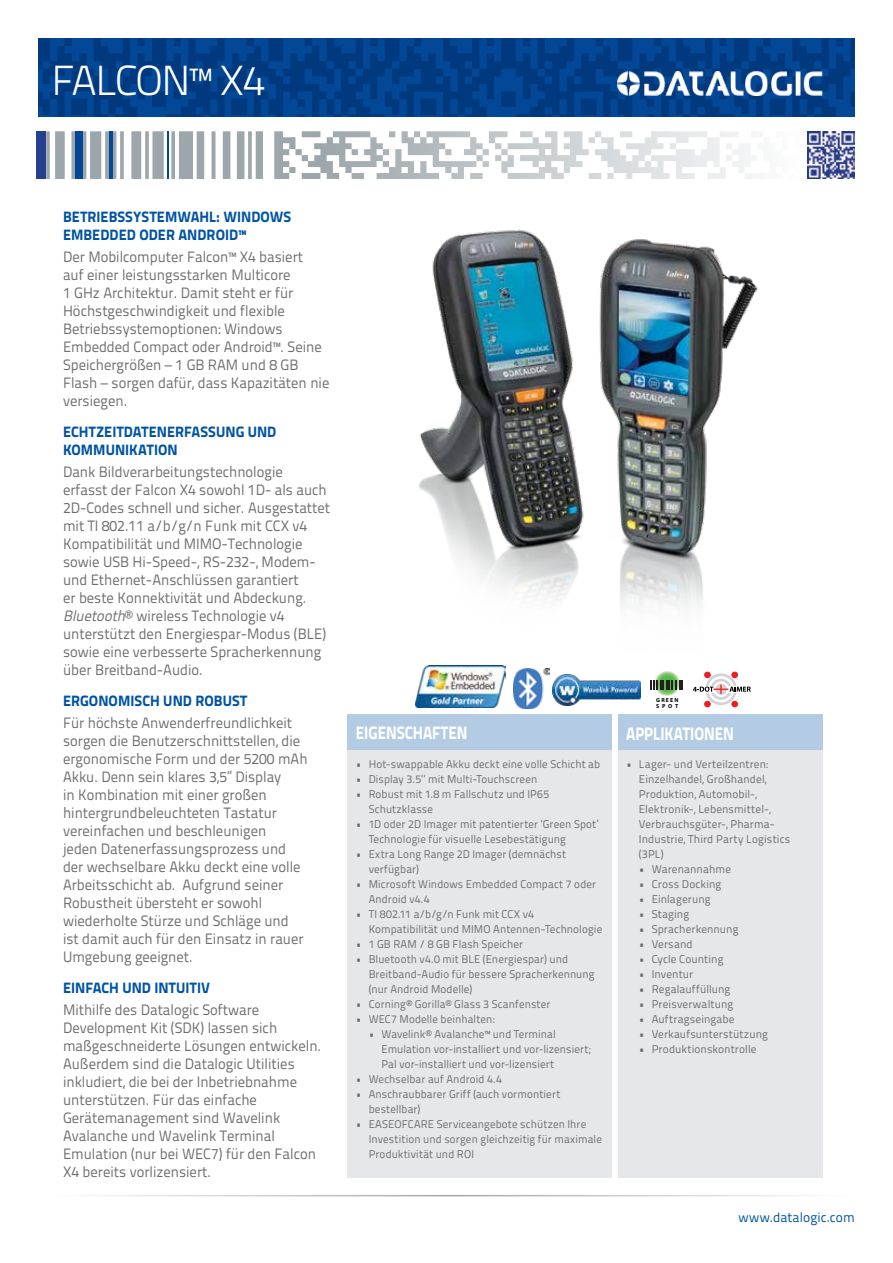
<style>
.page{position:relative;width:893px;height:1263px;background:#fff}
.page>*{position:absolute;margin:0;border:0;box-sizing:border-box;transform-origin:0 0}
.t1{font:300 42px "Titillium Text 22 L";letter-spacing:-.045em;color:#fff}
.t2{font:800 18px "Titillium Text 22 L";letter-spacing:-.005em;color:#fff;scale:.85 1}
.t3{font:15px/18px "Titillium Text 22 L";color:#6d6e71}
.t4{font:800 15px/18px "Titillium Text 22 L";letter-spacing:.005em;color:#0054a4}
.t5{font:13.5px "Titillium Text 22 L";letter-spacing:.005em;color:#0054a4}
.t6{font:11.25px/15px "Titillium Text 22 L";letter-spacing:.01em;color:#6d6e71}
.t7{font:700 5.85px/5.8px "Myriad Pro";letter-spacing:.2em;color:#000}
.s1{font-family:"Titillium Text L";font-style:italic}
</style>
<div class="page">
<svg style="left:38px;top:38px;width:817px;height:79px;background:#023f89"></svg>
<svg style="left:302px;top:131px;width:453px;height:48px"></svg>
<hr style="left:167px;top:131px;width:2px;height:48px;background:#034797">
<div style="left:75px;top:131px;width:7px;height:48px;background:#034797"></div>
<hr style="left:109px;top:131px;width:4px;height:48px;background:#034797">
<div style="left:37px;top:131px;width:9px;height:48px;background:#25408f"></div>
<hr style="left:45px;top:1195px;width:803px;height:1px;background:#9da3aa">
<div style="left:348px;top:714px;width:264px;height:36px;background:#b3cce4"></div>
<div style="left:618px;top:714px;width:204px;height:36px;background:#b3cce4"></div>
<div style="left:348px;top:750px;width:264px;height:428px;background:#e6e7e8"></div>
<div style="left:618px;top:750px;width:204px;height:428px;background:#e6e7e8"></div>
<img style="left:618px;top:72px;width:204px;height:23px">
<img style="left:807px;top:131px;width:48px;height:48px">
<img style="left:513px;top:669px;width:36px;height:39px">
<svg style="left:654px;top:670px;width:26px;height:26px"></svg>
<svg style="left:651px;top:680px;width:31px;height:9px"></svg>
<img style="left:552px;top:675px;width:88px;height:30px">
<svg style="left:693px;top:672px;width:58px;height:35px"></svg>
<img style="left:415px;top:666px;width:91px;height:42px">
<img style="left:419px;top:229px;width:340px;height:379px">
<h1 class="t1" style="left:51px;top:50px;width:215px">FALCON™ X4</h1>
<p class="t4" style="left:63px;top:207px;width:230px">BETRIEBSSYSTEMWAHL: WINDOWS<br>EMBEDDED ODER ANDROID™</p>
<p class="t3" style="left:63px;top:247px;width:268px">Der Mobilcomputer Falcon™ X4 basiert<br>auf einer leistungsstarken Multicore<br>1 GHz Architektur. Damit steht er für Höchstgeschwindigkeit und flexible Betriebssystemoptionen: Windows Embedded Compact oder Android™. Seine Speichergrößen – 1 GB RAM und 8 GB Flash – sorgen dafür, dass Kapazitäten nie versiegen.</p>
<p class="t4" style="left:63px;top:422px;width:215px">ECHTZEITDATENERFASSUNG UND<br>KOMMUNIKATION</p>
<p class="t3" style="left:63px;top:462px;width:269px">Dank Bildverarbeitungstechnologie erfasst der Falcon X4 sowohl 1D- als auch 2D-Codes schnell und sicher. Ausgestattet mit TI 802.11 a/b/g/n Funk mit CCX v4<br>Kompatibilität und MIMO-Technologie sowie USB Hi-Speed-, RS-232-, Modem&shy;und Ethernet-Anschlüssen garantiert<br>er beste Konnektivität und Abdeckung.<br><span class="s1">Bluetooth</span>® wireless Technologie v4 unterstützt den Energiespar-Modus (BLE) sowie eine verbesserte Spracherkennung über Breitband-Audio.</p>
<p class="t4" style="left:63px;top:691px;width:186px">ERGONOMISCH UND ROBUST</p>
<p class="t3" style="left:63px;top:713px;width:246px">Für höchste Anwenderfreundlichkeit sorgen die Benutzerschnittstellen, die ergonomische Form und der 5200 mAh Akku. Denn sein klares 3,5’’ Display<br>in Kombination mit einer großen hintergrundbeleuchteten Tastatur vereinfachen und beschleunigen<br>jeden Datenerfassungsprozess und der wechselbare Akku deckt eine volle Arbeitsschicht ab. Aufgrund seiner Robustheit übersteht er sowohl wiederholte Stürze und Schläge und ist damit auch für den Einsatz in rauer Umgebung geeignet.</p>
<p class="t4" style="left:63px;top:978px;width:149px">EINFACH UND INTUITIV</p>
<p class="t3" style="left:63px;top:1000px;width:260px">Mithilfe des Datalogic Software Development Kit (SDK) lassen sich maßgeschneiderte Lösungen entwickeln.<br>Außerdem sind die Datalogic Utilities inkludiert, die bei der Inbetriebnahme unterstützen. Für das einfache Gerätemanagement sind Wavelink Avalanche und Wavelink Terminal Emulation (nur bei WEC7) für den Falcon X4 bereits vorlizensiert.</p>
<p class="t7" style="left:656px;top:697px;width:24px">GREEN<br>SPOT</p>
<p class="t2" style="left:356px;top:719px;width:133px">EIGENSCHAFTEN</p>
<p class="t2" style="left:626px;top:719px;width:128px">APPLIKATIONEN</p>
<p class="t6" style="left:356px;top:756px;width:246px">• Hot-swappable Akku deckt eine volle Schicht ab</p>
<p class="t6" style="left:356px;top:771px;width:183px">• Display 3.5‘‘ mit Multi-Touchscreen</p>
<p class="t6" style="left:369px;top:786px;width:182px;text-indent:-13px">• Robust mit 1.8 m Fallschutz und IP65<br>Schutzklasse</p>
<p class="t6" style="left:369px;top:816px;width:231px;text-indent:-13px">• 1D oder 2D Imager mit patentierter ‘Green Spot’<br>Technologie für visuelle Lesebestätigung</p>
<p class="t6" style="left:369px;top:846px;width:199px;text-indent:-13px">• Extra Long Range 2D Imager (demnächst verfügbar)</p>
<p class="t6" style="left:369px;top:876px;width:229px;text-indent:-13px">• Microsoft Windows Embedded Compact 7 oder<br>Android v4.4</p>
<p class="t6" style="left:369px;top:906px;width:235px;text-indent:-13px">• TI 802.11 a/b/g/n Funk mit CCX v4<br>Kompatibilität und MIMO Antennen-Technologie</p>
<p class="t6" style="left:356px;top:936px;width:169px">• 1 GB RAM / 8 GB Flash Speicher</p>
<p class="t6" style="left:369px;top:951px;width:227px;text-indent:-13px">• Bluetooth v4.0 mit BLE (Energiespar) und<br>Breitband-Audio für bessere Spracherkennung (nur Android Modelle)</p>
<p class="t6" style="left:356px;top:996px;width:196px">• Corning® Gorilla® Glass 3 Scanfenster</p>
<p class="t6" style="left:356px;top:1011px;width:140px">• WEC7 Modelle beinhalten:</p>
<p class="t6" style="left:381px;top:1026px;width:211px;text-indent:-13px">• Wavelink® Avalanche™ und Terminal<br>Emulation vor-installiert und vor-lizensiert;<br>Pal vor-installiert und vor-lizensiert</p>
<p class="t6" style="left:356px;top:1071px;width:148px">• Wechselbar auf Android 4.4</p>
<p class="t6" style="left:369px;top:1086px;width:193px;text-indent:-13px">• Anschraubbarer Griff (auch vormontiert bestellbar)</p>
<p class="t6" style="left:369px;top:1116px;width:235px;text-indent:-13px">• EASEOFCARE Serviceangebote schützen Ihre<br>Investition und sorgen gleichzeitig für maximale<br>Produktivität und ROI</p>
<p class="t6" style="left:639px;top:756px;width:153px;text-indent:-13px">• Lager- und Verteilzentren:<br>Einzelhandel, Großhandel,<br>Produktion, Automobil-,<br>Elektronik-, Lebensmittel-,<br>Verbrauchsgüter-, Pharma-<br>Industrie, Third Party Logistics (3PL)</p>
<p class="t6" style="left:639px;top:861px;width:94px">• Warenannahme</p>
<p class="t6" style="left:639px;top:876px;width:84px">• Cross Docking</p>
<p class="t6" style="left:639px;top:891px;width:73px">• Einlagerung</p>
<p class="t6" style="left:639px;top:906px;width:52px">• Staging</p>
<p class="t6" style="left:639px;top:921px;width:101px">• Spracherkennung</p>
<p class="t6" style="left:639px;top:936px;width:55px">• Versand</p>
<p class="t6" style="left:639px;top:951px;width:86px">• Cycle Counting</p>
<p class="t6" style="left:639px;top:966px;width:56px">• Inventur</p>
<p class="t6" style="left:639px;top:981px;width:93px">• Regalauffüllung</p>
<p class="t6" style="left:639px;top:996px;width:96px">• Preisverwaltung</p>
<p class="t6" style="left:639px;top:1011px;width:97px">• Auftragseingabe</p>
<p class="t6" style="left:639px;top:1026px;width:131px">• Verkaufsunterstützung</p>
<p class="t6" style="left:639px;top:1041px;width:119px">• Produktionskontrolle</p>
<p class="t5" style="left:738px;top:1207px;width:118px">www.datalogic.com</p>
</div>
